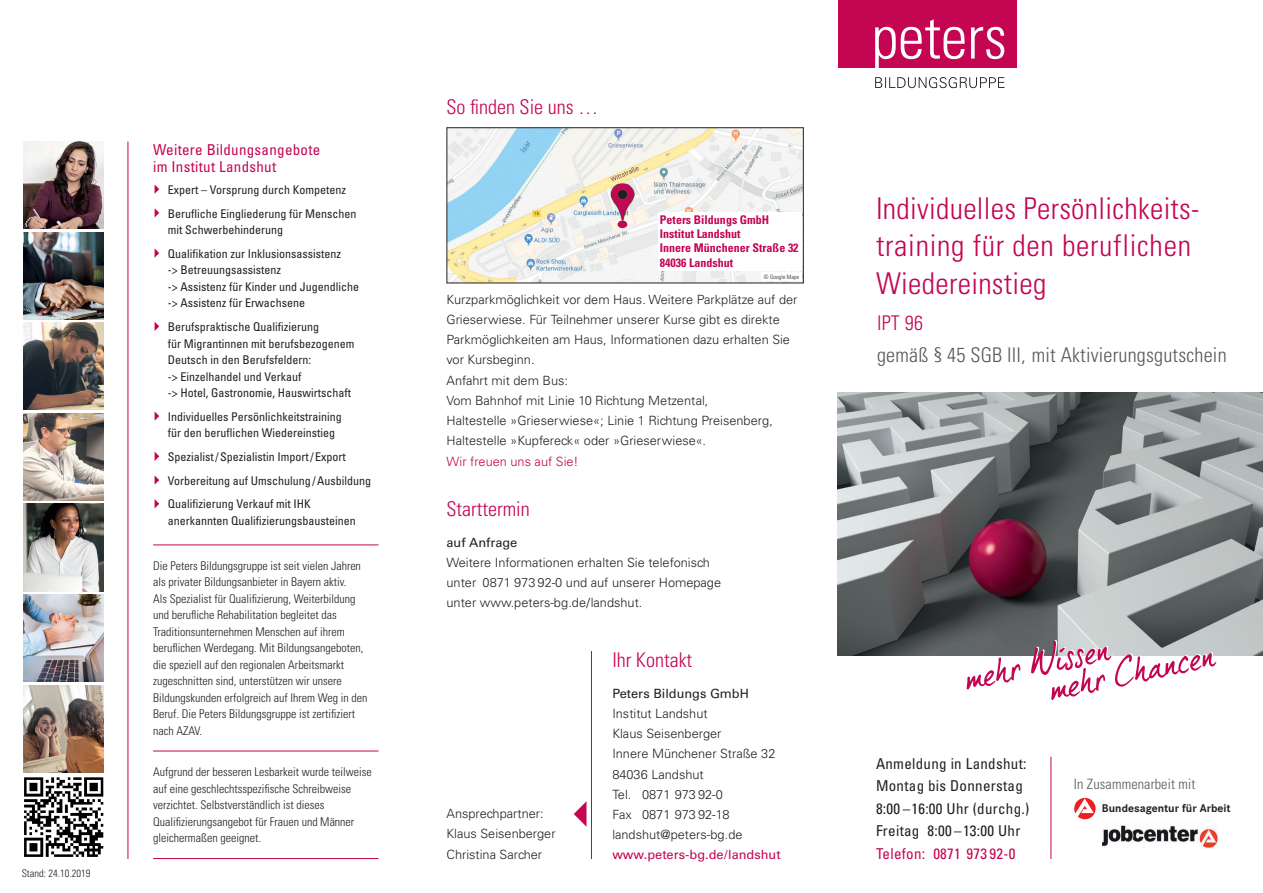
<style>
.page{position:relative;width:1263px;height:893px;background:#fff}
.page>*{position:absolute;margin:0;border:0;box-sizing:border-box;transform-origin:0 0}
.t1{font:300 condensed 30px/37.5px "Univers LT";letter-spacing:.01em;color:#c30552}
.t2{font:300 condensed 20.25px "Univers LT";color:#c30552}
.t3{font:300 condensed 20.25px "Univers LT";letter-spacing:.01em;color:#57585a}
.t4{font:condensed 15px/22.5px "Univers LT";letter-spacing:.02em;color:#231f20}
.t5{font:condensed 15px/16.5px "Univers LT";letter-spacing:.02em;color:#c30552}
.t6{font:300 condensed 14.25px "Univers LT";letter-spacing:.01em;color:#57585a}
.t7{font:300 12.75px/20.2px "Univers LT";color:#231f20}
.t8{font:12.75px "Univers LT";color:#231f20}
.t9{font:12.75px "Univers LT";color:#c30552}
.t10{font:300 12.75px "Univers LT";color:#c30552}
.t11{font:300 condensed 12px/16.5px "Univers LT";color:#231f20}
.t12{font:condensed 12px/16.5px "Univers LT";color:#231f20}
.t13{font:700 condensed 12px/14.4px "Univers LT";color:#c30552}
.t14{font:700 11.7px "Corporate S";color:#231f20}
.t15{font:300 condensed 10.5px "Univers LT";color:#231f20}
.t16{font:300 condensed 6px "Univers LT";color:#231f20}
</style>
<div class="page">
<svg style="left:875px;top:77px;width:129px;height:11px"></svg>
<div style="left:838px;top:0;width:178px;height:68px;background:#c30552"></div>
<svg style="left:875px;top:19px;width:89px;height:49px"></svg>
<svg style="left:971px;top:27px;width:33px;height:32px"></svg>
<img style="left:838px;top:392px;width:425px;height:264px">
<img style="left:24px;top:777px;width:80px;height:80px">
<img style="left:24px;top:232px;width:79px;height:87px">
<img style="left:24px;top:142px;width:79px;height:87px">
<img style="left:24px;top:504px;width:79px;height:87px">
<img style="left:24px;top:594px;width:79px;height:88px">
<img style="left:24px;top:685px;width:79px;height:87px">
<img style="left:24px;top:413px;width:79px;height:87px">
<img style="left:24px;top:323px;width:79px;height:87px">
<hr style="left:128px;top:142px;width:1px;height:717px;background:#c30552">
<svg style="left:1031px;top:640px;width:186px;height:60px"></svg>
<svg style="left:966px;top:657px;width:55px;height:33px"></svg>
<img style="left:448px;top:129px;width:354px;height:152px">
<div style="left:446px;top:127px;width:358px;height:156px;border:1px solid #231f20"></div>
<div style="left:658px;top:212px;width:143px;height:58px;background:#fff"></div>
<div style="left:761px;top:272px;width:40px;height:9px;background:#fff"></div>
<div style="left:617px;top:221px;width:10px;height:7px;background:#c30552;border-radius:50%"></div>
<img style="left:603px;top:183px;width:40px;height:39px">
<hr style="left:591px;top:651px;width:1px;height:208px;background:#c30552">
<svg style="left:155px;top:185px;width:4px;height:9px"></svg>
<svg style="left:155px;top:208px;width:4px;height:9px"></svg>
<svg style="left:155px;top:249px;width:4px;height:9px"></svg>
<svg style="left:155px;top:322px;width:4px;height:9px"></svg>
<svg style="left:155px;top:412px;width:4px;height:9px"></svg>
<svg style="left:155px;top:452px;width:4px;height:9px"></svg>
<svg style="left:155px;top:476px;width:4px;height:9px"></svg>
<svg style="left:155px;top:499px;width:4px;height:9px"></svg>
<hr style="left:153px;top:544px;width:225px;height:1px;background:#c30552">
<hr style="left:153px;top:751px;width:225px;height:1px;background:#c30552">
<hr style="left:153px;top:858px;width:225px;height:1px;background:#c30552">
<svg style="left:574px;top:802px;width:12px;height:24px"></svg>
<svg style="left:1074px;top:798px;width:21px;height:21px"></svg>
<img style="left:1103px;top:825px;width:115px;height:23px">
<hr style="left:1050px;top:757px;width:1px;height:102px;background:#c30552">
<p class="t15" style="left:22px;top:867px;width:70px">Stand: 24.10.2019</p>
<p class="t5" style="left:153px;top:141px;width:169px">Weitere Bildungsangebote im Institut Landshut</p>
<p class="t12" style="left:168px;top:178px;width:190px;line-height:23.7px">Expert – Vorsprung durch Kompetenz<br>Berufliche Eingliederung für Menschen</p>
<p class="t12" style="left:168px;top:218px;width:175px;line-height:23.7px">mit Schwerbehinderung<br>Qualifikation zur Inklusionsassistenz</p>
<p class="t12" style="left:168px;top:262px;width:193px">-&gt; Betreuungsassistenz<br>-&gt; Assistenz für Kinder und Jugendliche -&gt; Assistenz für Erwachsene</p>
<p class="t12" style="left:168px;top:318px;width:188px">Berufspraktische Qualifizierung<br>für Migrantinnen mit berufsbezogenem Deutsch in den Berufsfeldern:<br>-&gt; Einzelhandel und Verkauf<br>-&gt; Hotel, Gastronomie, Hauswirtschaft</p>
<p class="t12" style="left:168px;top:408px;width:175px">Individuelles Persönlichkeitstraining für den beruflichen Wiedereinstieg</p>
<p class="t12" style="left:168px;top:445px;width:205px;line-height:23.7px">Spezialist / Spezialistin Import / Export<br>Vorbereitung auf Umschulung / Ausbildung<br>Qualifizierung Verkauf mit IHK</p>
<p class="t12" style="left:168px;top:512px;width:189px">anerkannten Qualifizierungsbausteinen</p>
<p class="t11" style="left:153px;top:557px;width:216px">Die Peters Bildungsgruppe ist seit vielen Jahren als privater Bildungsanbieter in Bayern aktiv.<br>Als Spezialist für Qualifizierung, Weiterbildung und berufliche Rehabilitation begleitet das Traditionsunternehmen Menschen auf ihrem beruflichen Werdegang. Mit Bildungsangeboten, die speziell auf den regionalen Arbeitsmarkt zugeschnitten sind, unterstützen wir unsere Bildungskunden erfolgreich auf Ihrem Weg in den Beruf. Die Peters Bildungsgruppe ist zertifiziert nach AZAV.</p>
<p class="t11" style="left:153px;top:764px;width:220px">Aufgrund der besseren Lesbarkeit wurde teilweise auf eine geschlechts spezifische Schreibweise verzichtet. Selbstverständlich ist dieses Qualifizierungs angebot für Frauen und Männer gleichermaßen geeignet.</p>
<h2 class="t2" style="left:446px;top:95px;width:153px">So finden Sie uns …</h2>
<p class="t13" style="left:660px;top:212px;width:140px">Peters Bildungs GmbH<br>Institut Landshut<br>Innere Münchener Straße 32<br>84036 Landshut</p>
<p class="t16" style="left:764px;top:273px;width:37px">© Google Maps</p>
<p class="t7" style="left:446px;top:289px;width:352px">Kurzparkmöglichkeit vor dem Haus. Weitere Parkplätze auf der Grieserwiese. Für Teilnehmer unserer Kurse gibt es direkte Parkmöglichkeiten am Haus, Informationen dazu er halten Sie vor Kursbeginn.<br>Anfahrt mit dem Bus:<br>Vom Bahnhof mit Linie 10 Richtung Metzental,<br>Haltestelle »Grieserwiese«; Linie 1 Richtung Preisenberg, Haltestelle »Kupfereck« oder »Grieserwiese«.</p>
<p class="t10" style="left:446px;top:453px;width:134px">Wir freuen uns auf Sie!</p>
<h2 class="t2" style="left:446px;top:497px;width:85px">Starttermin</h2>
<p class="t8" style="left:446px;top:535px;width:72px">auf Anfrage</p>
<p class="t7" style="left:446px;top:552px;width:276px">Weitere Informationen erhalten Sie telefonisch unter 0871 973 92-0 und auf unserer Homepage unter www.peters-bg.de / landshut.</p>
<h1 class="t1" style="left:876px;top:189px;width:325px">Individuelles Persönlichkeits&shy;training für den beruflichen<br>Wiedereinstieg</h1>
<h2 class="t2" style="left:877px;top:311px;width:47px">IPT 96</h2>
<h2 class="t3" style="left:877px;top:343px;width:351px">gemäß § 45 SGB III, mit Aktivierungsgutschein</h2>
<h2 class="t2" style="left:612px;top:647px;width:81px">Ihr Kontakt</h2>
<p class="t8" style="left:612px;top:685px;width:138px">Peters Bildungs GmbH</p>
<p class="t7" style="left:612px;top:703px;width:165px">Institut Landshut<br>Klaus Seisenberger<br>Innere Münchener Straße 32<br>84036 Landshut<br>Tel. 0871 973 92-0<br>Fax 0871 973 92-18 landshut@peters-bg.de</p>
<p class="t9" style="left:612px;top:847px;width:170px">www.peters-bg.de / landshut</p>
<p class="t4" style="left:876px;top:752px;width:155px">Anmeldung in Landshut:<br>Montag bis Donnerstag<br>8:00 – 16:00 Uhr (durchg.)<br>Freitag 8:00 – 13:00 Uhr</p>
<p class="t5" style="left:876px;top:845px;width:141px">Telefon: 0871 973 92-0</p>
<p class="t6" style="left:1074px;top:775px;width:123px">In Zusammenarbeit mit</p>
<p class="t7" style="left:446px;top:803px;width:111px">Ansprechpartner:<br>Klaus Seisenberger<br>Christina Sarcher</p>
<p class="t14" style="left:1102px;top:801px;width:130px">Bundesagentur für Arbeit</p>
</div>
